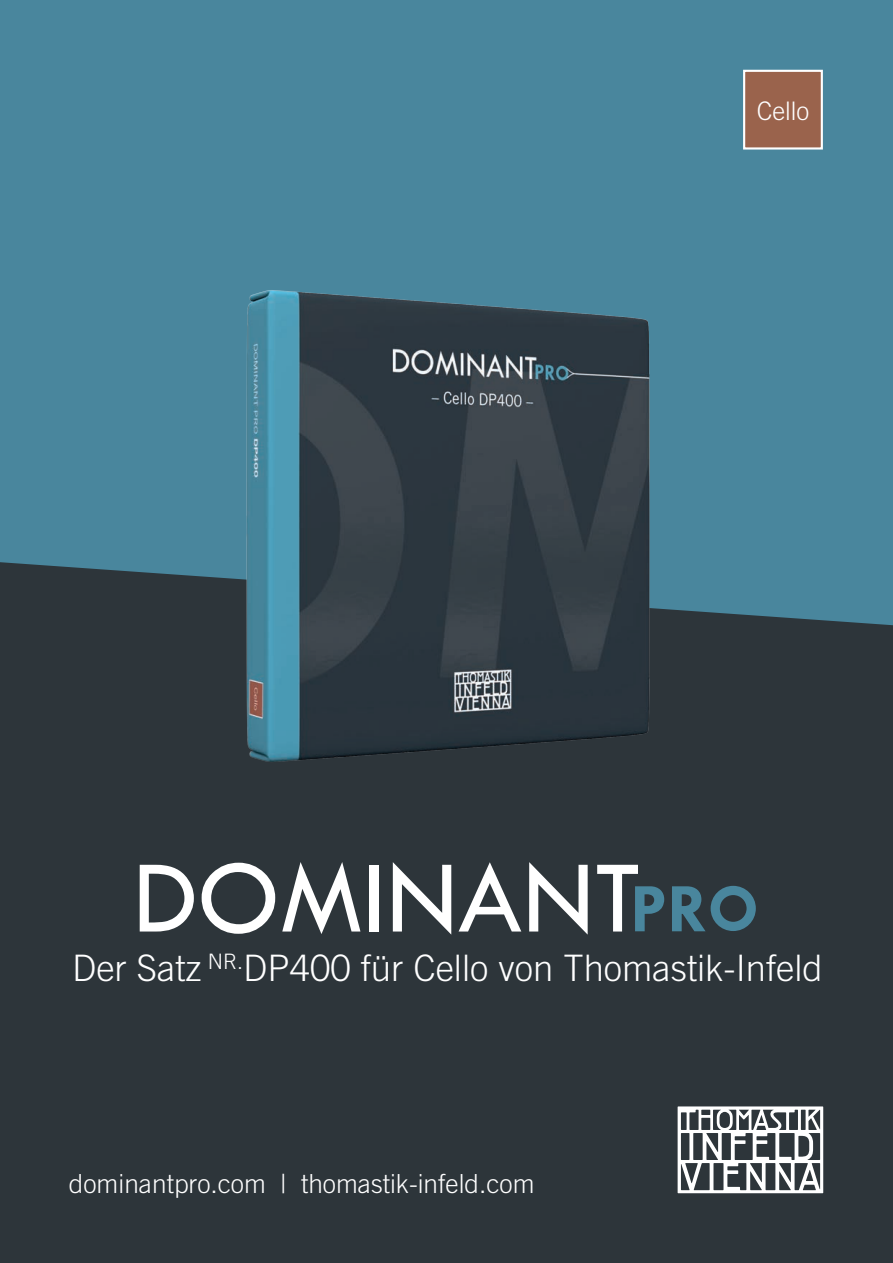
<style>
.page{position:relative;width:893px;height:1263px;background:#fff}
.page>*{position:absolute;margin:0;border:0;box-sizing:border-box;transform-origin:0 0}
.t1{font:300 36.45px "Trade Gothic";color:#fff}
.t2{font:300 26.25px "Trade Gothic";color:#fff}
.t3{font:300 25.5px "Trade Gothic";color:#fff}
</style>
<div class="page">
<div style="left:0;top:0;width:893px;height:917px;background:#49869d"></div>
<div style="left:0;top:562px;width:893px;height:701px;background:#2d353a"></div>
<svg style="left:678px;top:1106px;width:145px;height:87px"></svg>
<svg style="left:140px;top:865px;width:54px;height:66px;background:#8c9093"></svg>
<svg style="left:202px;top:863px;width:73px;height:71px;background:#787d81"></svg>
<svg style="left:282px;top:862px;width:78px;height:72px;background:#73787c"></svg>
<div style="left:370px;top:865px;width:9px;height:66px;background:#fff"></div>
<svg style="left:393px;top:862px;width:58px;height:73px;background:#7f8487"></svg>
<svg style="left:459px;top:862px;width:62px;height:69px;background:#6c7275"></svg>
<svg style="left:529px;top:862px;width:59px;height:73px;background:#7f8487"></svg>
<svg style="left:711px;top:886px;width:45px;height:45px"></svg>
<svg style="left:597px;top:865px;width:67px;height:66px"></svg>
<svg style="left:672px;top:886px;width:33px;height:45px"></svg>
<img style="left:160px;top:290px;width:593px;height:537px">
<div style="left:743px;top:70px;width:80px;height:80px;background:#9a634c;border:2px solid #fff"></div>
<p class="t3" style="left:757px;top:96px;width:54px">Cello</p>
<p class="t1" style="left:72px;top:947px;width:752px">Der Satz <sup>NR.</sup>DP400 für Cello von Thomastik-Infeld</p>
<p class="t2" style="left:69px;top:1168px;width:467px">dominantpro.com | thomastik-infeld.com</p>
</div>
